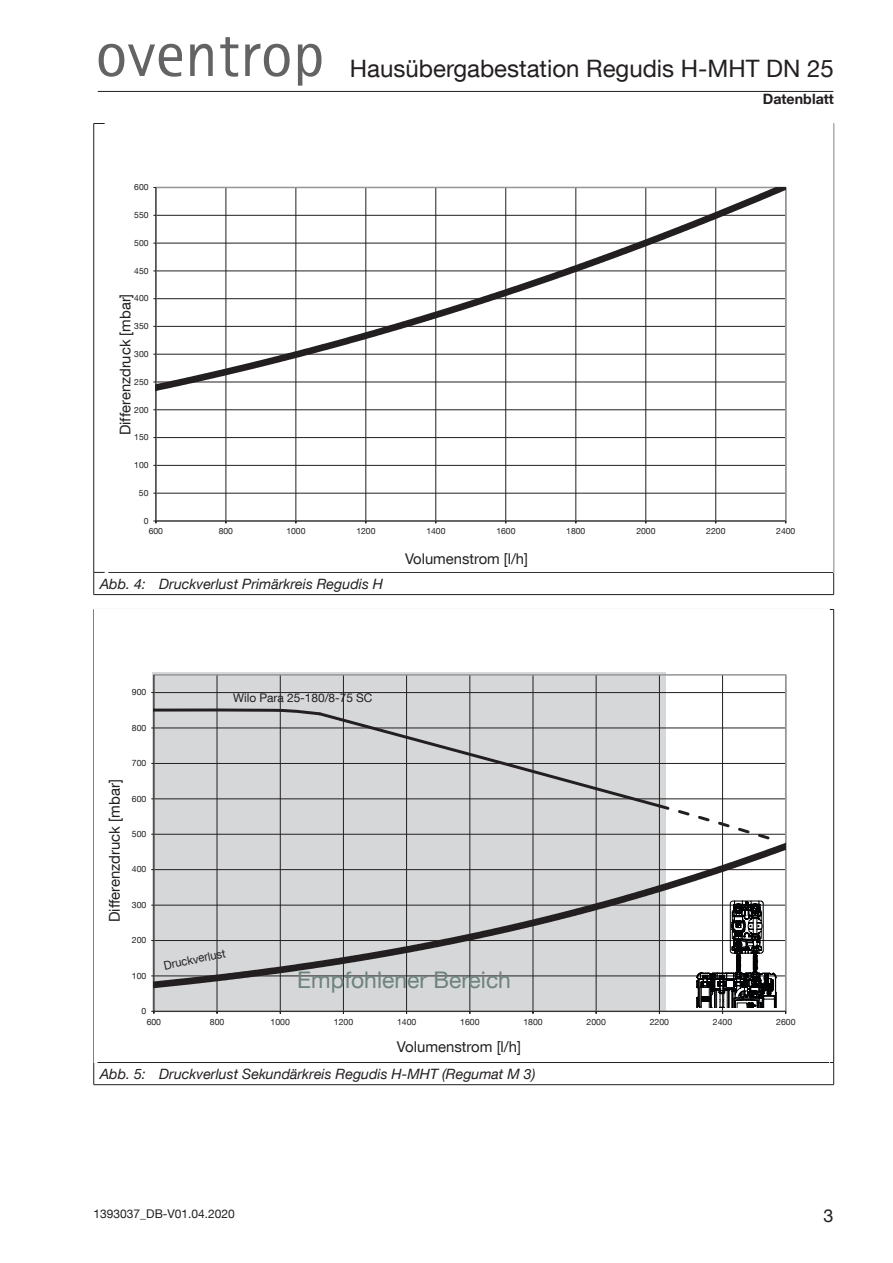
<style>
.page{position:relative;width:893px;height:1263px;background:#fff}
.page>*{position:absolute;margin:0;border:0;box-sizing:border-box;transform-origin:0 0}
.t1{font:24px "Helvetica Neue LT Com";color:#231f20}
.t2{font:22.95px "Helvetica Neue LT Com";color:#6d837c}
.t3{font:18px "Helvetica Neue LT Com";color:#231f20}
.t4{font:14.85px "Helvetica Neue LT Com";color:#231f20}
.t5{font:italic 14.25px "Helvetica Neue LT Com";color:#231f20}
.t6{font:700 14.25px "Helvetica Neue LT Com";color:#231f20}
.t7{font:12px "Helvetica Neue LT Com";color:#231f20}
.t8{font:12px "Helvetica Neue LT Com";color:#231f20;scale:.94 1}
.t9{font:8.7px "Helvetica Neue LT Com";letter-spacing:.005em;color:#231f20}
.t10{font:8.55px "Helvetica Neue LT Com";letter-spacing:.005em;color:#231f20}
</style>
<div class="page">
<hr style="left:98px;top:91px;width:735px;height:1px;background:#231f20">
<svg style="left:99px;top:37px;width:222px;height:49px"></svg>
<hr style="left:94px;top:572px;width:740px;height:1px;background:#231f20">
<hr style="left:94px;top:123px;width:740px;height:1px;background:#231f20">
<hr style="left:93px;top:124px;width:1px;height:448px;background:#231f20">
<hr style="left:833px;top:124px;width:1px;height:448px;background:#231f20">
<svg style="left:93px;top:573px;width:1px;height:21px"></svg>
<svg style="left:833px;top:573px;width:1px;height:21px"></svg>
<hr style="left:94px;top:594px;width:740px;height:1px;background:#231f20">
<svg style="left:153px;top:186px;width:634px;height:338px"></svg>
<hr style="left:156px;top:493px;width:630px;height:1px;background:#231f20">
<hr style="left:156px;top:465px;width:630px;height:1px;background:#231f20">
<hr style="left:156px;top:437px;width:630px;height:1px;background:#231f20">
<hr style="left:156px;top:409px;width:630px;height:1px;background:#231f20">
<hr style="left:226px;top:187px;width:1px;height:334px;background:#231f20">
<hr style="left:296px;top:187px;width:1px;height:334px;background:#231f20">
<hr style="left:366px;top:187px;width:1px;height:334px;background:#231f20">
<hr style="left:436px;top:187px;width:1px;height:334px;background:#231f20">
<hr style="left:505px;top:187px;width:1px;height:334px;background:#231f20">
<hr style="left:576px;top:187px;width:1px;height:334px;background:#231f20">
<hr style="left:645px;top:187px;width:1px;height:334px;background:#231f20">
<hr style="left:715px;top:187px;width:1px;height:334px;background:#231f20">
<hr style="left:156px;top:187px;width:1px;height:334px;background:#231f20">
<hr style="left:156px;top:521px;width:630px;height:1px;background:#231f20">
<svg style="left:153px;top:521px;width:4px;height:3px"></svg>
<svg style="left:156px;top:187px;width:630px;height:209px"></svg>
<hr style="left:94px;top:1062px;width:740px;height:1px;background:#231f20">
<hr style="left:94px;top:609px;width:740px;height:1px;background:#231f20">
<hr style="left:93px;top:610px;width:1px;height:452px;background:#231f20">
<hr style="left:833px;top:610px;width:1px;height:452px;background:#231f20">
<svg style="left:93px;top:1063px;width:1px;height:21px"></svg>
<svg style="left:833px;top:1063px;width:1px;height:21px"></svg>
<hr style="left:94px;top:1084px;width:740px;height:1px;background:#231f20">
<svg style="left:154px;top:675px;width:632px;height:32px"></svg>
<svg style="left:151px;top:707px;width:635px;height:307px"></svg>
<p class="t10" style="left:134px;top:182px;width:16px">600</p>
<p class="t10" style="left:134px;top:210px;width:16px">550</p>
<p class="t10" style="left:134px;top:237px;width:16px">500</p>
<p class="t10" style="left:134px;top:265px;width:16px">450</p>
<p class="t4" style="left:116px;top:435px;width:143px;rotate:-90deg">Differenzdruck [mbar]</p>
<p class="t10" style="left:134px;top:293px;width:16px">400</p>
<p class="t10" style="left:134px;top:321px;width:16px">350</p>
<p class="t10" style="left:134px;top:349px;width:16px">300</p>
<p class="t10" style="left:134px;top:376px;width:16px">250</p>
<p class="t10" style="left:134px;top:404px;width:16px">200</p>
<p class="t10" style="left:134px;top:432px;width:16px">150</p>
<p class="t10" style="left:134px;top:460px;width:16px">100</p>
<p class="t10" style="left:139px;top:488px;width:11px">50</p>
<p class="t10" style="left:144px;top:515px;width:6px">0</p>
<h1 class="t1" style="left:350px;top:53px;width:485px">Hausübergabestation Regudis H-MHT DN 25</h1>
<p class="t6" style="left:763px;top:90px;width:72px">Datenblatt</p>
<p class="t10" style="left:149px;top:526px;width:16px">600</p>
<p class="t10" style="left:219px;top:526px;width:16px">800</p>
<p class="t10" style="left:286px;top:526px;width:21px">1000</p>
<p class="t10" style="left:356px;top:526px;width:21px">1200</p>
<p class="t10" style="left:426px;top:526px;width:21px">1400</p>
<p class="t10" style="left:496px;top:526px;width:21px">1600</p>
<p class="t10" style="left:566px;top:526px;width:21px">1800</p>
<p class="t10" style="left:636px;top:526px;width:21px">2000</p>
<p class="t10" style="left:706px;top:526px;width:21px">2200</p>
<p class="t10" style="left:776px;top:526px;width:21px">2400</p>
<p class="t4" style="left:405px;top:550px;width:124px">Volumenstrom [l/h]</p>
<p class="t5" style="left:100px;top:575px;width:285px">Abb. 4: Druckverlust Primärkreis Regudis H</p>
<p class="t9" style="left:132px;top:687px;width:16px">900</p>
<p class="t9" style="left:132px;top:722px;width:16px">800</p>
<p class="t7" style="left:233px;top:690px;width:141px">Wilo Para 25-180/8-75 SC</p>
<p class="t4" style="left:106px;top:922px;width:144px;rotate:-90deg">Differenzdruck [mbar]</p>
<p class="t9" style="left:132px;top:758px;width:16px">700</p>
<p class="t9" style="left:132px;top:793px;width:16px">600</p>
<p class="t9" style="left:132px;top:828px;width:16px">500</p>
<p class="t9" style="left:132px;top:864px;width:16px">400</p>
<p class="t9" style="left:132px;top:899px;width:16px">300</p>
<p class="t9" style="left:132px;top:935px;width:16px">200</p>
<p class="t9" style="left:132px;top:970px;width:16px">100</p>
<p class="t9" style="left:142px;top:1006px;width:6px">0</p>
<p class="t8" style="left:163px;top:958px;width:68px;rotate:-12deg">Druckverlust</p>
<p class="t2" style="left:297px;top:966px;width:215px">Empfohlener Bereich</p>
<p class="t9" style="left:147px;top:1016px;width:16px">600</p>
<p class="t9" style="left:210px;top:1016px;width:16px">800</p>
<p class="t9" style="left:271px;top:1016px;width:21px">1000</p>
<p class="t9" style="left:334px;top:1016px;width:21px">1200</p>
<p class="t9" style="left:397px;top:1016px;width:21px">1400</p>
<p class="t9" style="left:460px;top:1016px;width:21px">1600</p>
<p class="t9" style="left:523px;top:1016px;width:21px">1800</p>
<p class="t9" style="left:587px;top:1016px;width:21px">2000</p>
<p class="t9" style="left:650px;top:1016px;width:21px">2200</p>
<p class="t9" style="left:713px;top:1016px;width:21px">2400</p>
<p class="t9" style="left:776px;top:1016px;width:21px">2600</p>
<p class="t4" style="left:397px;top:1038px;width:126px">Volumenstrom [l/h]</p>
<p class="t5" style="left:100px;top:1065px;width:437px">Abb. 5: Druckverlust Sekundärkreis Regudis H-MHT (Regumat M 3)</p>
<p class="t7" style="left:94px;top:1207px;width:143px">1393037_DB-V01.04.2020</p>
<p class="t3" style="left:823px;top:1205px;width:12px">3</p>
</div>
